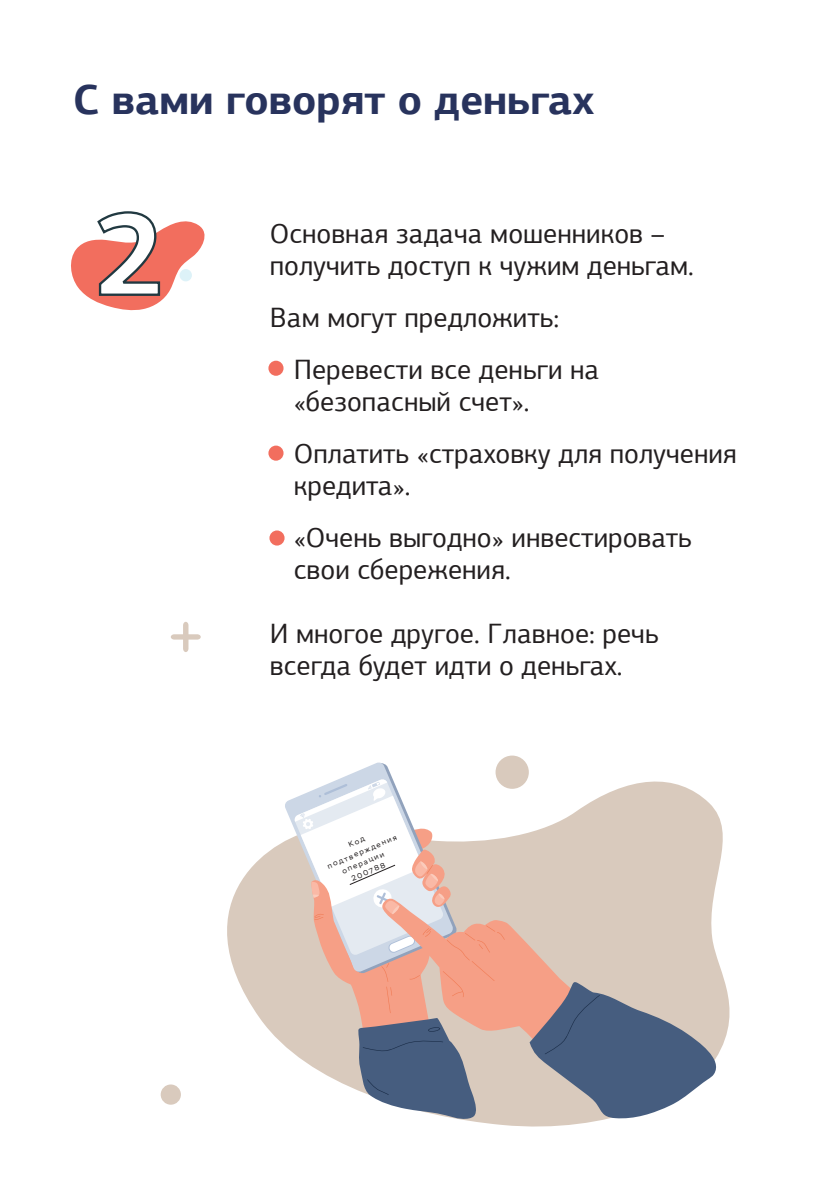
<style>
.page{position:relative;width:840px;height:1191px;background:#fff}
.page>*{position:absolute;margin:0;border:0;box-sizing:border-box;transform-origin:0 0}
.t1{font:700 121.8px "PF Agora Sans Pro";color:#fff}
.t2{font:700 42px "PF Agora Sans Pro";color:#28335d}
.t3{font:28px/52px "PF Agora Sans Pro";color:#231f20}
.t4{font:7.4px/11.4px "Stem";color:#231f20;text-align:center}
</style>
<div class="page">
<svg style="left:176px;top:842px;width:554px;height:285px"></svg>
<svg style="left:284px;top:761px;width:439px;height:359px"></svg>
<svg style="left:171px;top:622px;width:30px;height:30px"></svg>
<div style="left:161px;top:1084px;width:20px;height:20px;background:#d9cabd;border-radius:50%"></div>
<div style="left:495px;top:755px;width:33px;height:34px;background:#d9cabd;border-radius:50%"></div>
<svg style="left:71px;top:211px;width:134px;height:100px"></svg>
<div style="left:268px;top:361px;width:15px;height:15px;background:#f26e5e;border-radius:50%"></div>
<div style="left:268px;top:445px;width:15px;height:16px;background:#f26e5e;border-radius:50%"></div>
<div style="left:269px;top:530px;width:15px;height:15px;background:#f26e5e;border-radius:50%"></div>
<h2 class="t2" style="left:73px;top:73px;width:522px">С вами говорят о деньгах</h2>
<h1 class="t1" style="left:94px;top:176px;width:73px">2</h1>
<p class="t3" style="left:270px;top:217px;width:425px;line-height:32px">Основная задача мошенников – получить доступ к чужим деньгам.</p>
<p class="t3" style="left:294px;top:291px;width:307px;text-indent:-24px">Вам могут предложить:<br>Перевести все деньги на</p>
<p class="t3" style="left:294px;top:375px;width:444px">«безопасный счет».<br>Оплатить «страховку для получения</p>
<p class="t3" style="left:294px;top:459px;width:399px">кредита».<br>«Очень выгодно» инвестировать</p>
<p class="t3" style="left:294px;top:543px;width:218px">свои сбережения.</p>
<p class="t3" style="left:270px;top:617px;width:390px;line-height:32px">И многое другое. Главное: речь всегда будет идти о деньгах.</p>
<p class="t4" style="left:321px;top:850px;width:76px;rotate:-23deg">Код подтверждения.</p>
<p class="t4" style="left:340px;top:866px;width:46px;line-height:10.6px;rotate:-23deg">операции<br>200788</p>
</div>
